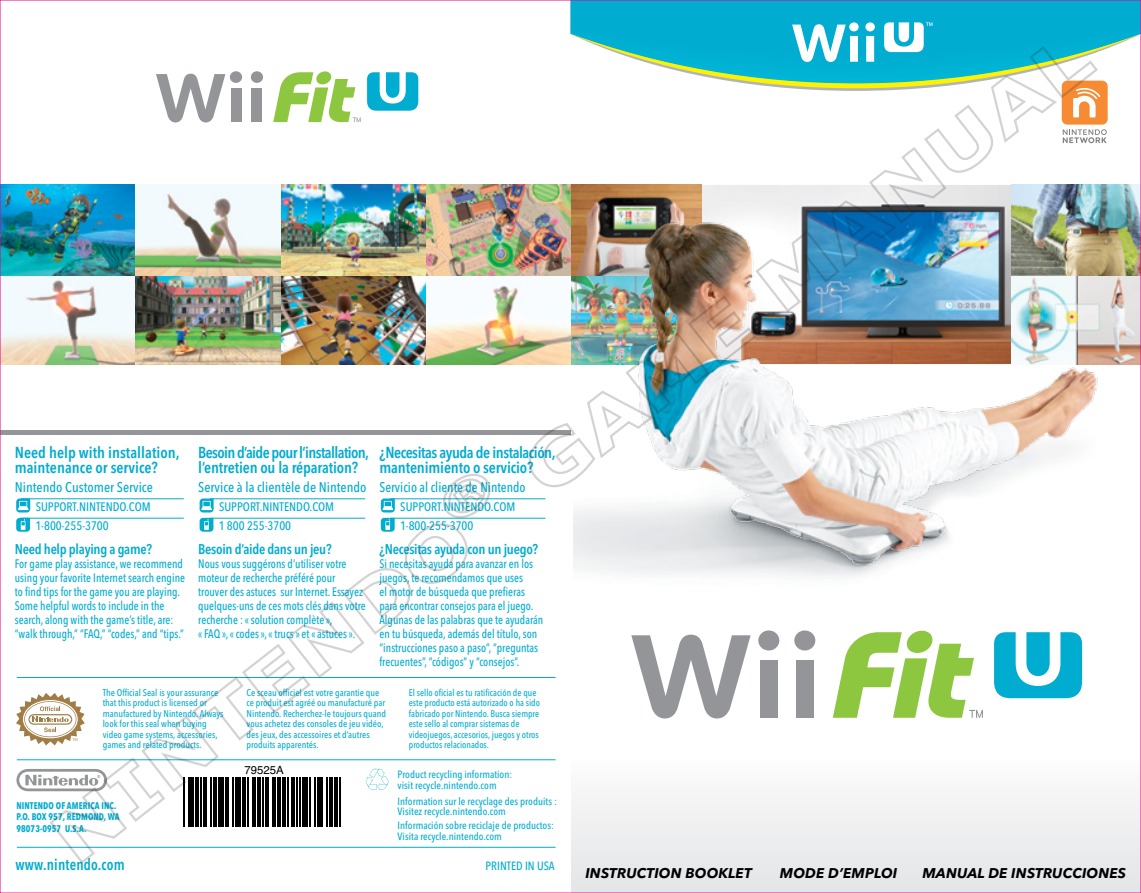
<style>
.page{position:relative;width:1141px;height:893px;background:#fff}
.page>*{position:absolute;margin:0;border:0;box-sizing:border-box;transform-origin:0 0}
.t1{font:600 condensed 15.75px/15.8px "Avenir Next LT Pro";letter-spacing:-.04em;color:#00acd0}
.t2{font:600 condensed 15.75px/15.8px "Avenir Next LT Pro";letter-spacing:-.03em;color:#00acd0}
.t3{font:600 condensed 15.75px/15.8px "Avenir Next LT Pro";letter-spacing:-.01em;color:#00acd0}
.t4{font:600 condensed 15.75px "Avenir Next LT Pro";letter-spacing:.01em;color:#00acd0;scale:.92 1}
.t5{font:600 condensed 14px "Avenir Next LT Pro";letter-spacing:-.02em;color:#00acd0}
.t6{font:500 condensed 14px "Avenir Next LT Pro";color:#00acd0}
.t7{font:italic 700 14px "Avenir Next LT Pro";letter-spacing:.01em;color:#000}
.t8{font:500 condensed 14px "Avenir Next LT Pro";color:#00acd0;scale:.95 1}
.t9{font:500 condensed 12.25px/14px "Avenir Next LT Pro";color:#00acd0;scale:.92 1}
.t10{font:500 condensed 12.25px "Avenir Next LT Pro";color:#00acd0}
.t11{font:500 condensed 11.9px "Avenir Next LT Pro";color:#00acd0}
.t12{font:11.38px "Helvetica";color:#000}
.t13{font:500 condensed 10.5px/10.5px "Avenir Next LT Pro";color:#00acd0}
.t14{font:500 condensed 9.62px/10.5px "Avenir Next LT Pro";color:#00acd0}
.t15{font:700 condensed 9.62px/11.4px "Avenir Next LT Pro";letter-spacing:.01em;color:#00acd0;scale:.92 1}
</style>
<div class="page">
<svg style="left:571px;top:653px;width:568px;height:238px"></svg>
<img style="left:573px;top:510px;width:510px;height:143px">
<hr style="left:0;top:431px;width:571px;height:4px;background:#939598">
<svg style="left:994px;top:632px;width:88px;height:66px"></svg>
<div style="left:758px;top:630px;width:21px;height:20px;background:#939598;border-radius:50%"></div>
<div style="left:760px;top:660px;width:18px;height:58px;background:#939598"></div>
<div style="left:794px;top:630px;width:21px;height:20px;background:#939598;border-radius:50%"></div>
<div style="left:796px;top:660px;width:18px;height:58px;background:#939598"></div>
<svg style="left:631px;top:635px;width:120px;height:83px"></svg>
<svg style="left:833px;top:631px;width:150px;height:87px"></svg>
<svg style="left:367px;top:72px;width:51px;height:39px"></svg>
<div style="left:230px;top:71px;width:12px;height:12px;background:#939598;border-radius:50%"></div>
<div style="left:231px;top:89px;width:10px;height:33px;background:#939598"></div>
<div style="left:251px;top:71px;width:12px;height:12px;background:#939598;border-radius:50%"></div>
<div style="left:252px;top:89px;width:10px;height:33px;background:#939598"></div>
<svg style="left:156px;top:74px;width:69px;height:48px"></svg>
<svg style="left:273px;top:71px;width:88px;height:51px"></svg>
<img style="left:2px;top:185px;width:514px;height:179px">
<img style="left:618px;top:500px;width:465px;height:87px">
<hr style="left:17px;top:759px;width:539px;height:1px;background:#00acd0">
<hr style="left:17px;top:677px;width:539px;height:1px;background:#00acd0">
<hr style="left:17px;top:847px;width:539px;height:1px;background:#00acd0">
<hr style="left:390px;top:498px;width:155px;height:1px;background:#00acd0">
<hr style="left:390px;top:518px;width:156px;height:1px;background:#00acd0">
<div style="left:570px;top:2px;width:569px;height:20px;background:#00acd0"></div>
<img style="left:516px;top:22px;width:625px;height:478px">
<svg style="left:16px;top:473px;width:485px;height:391px"></svg>
<p class="t3" style="left:15px;top:444px;width:166px">Need help with installation, maintenance or service?</p>
<p class="t6" style="left:15px;top:479px;width:140px">Nintendo Customer Service</p>
<p class="t10" style="left:36px;top:499px;width:7px">support</p>
<p class="t10" style="left:76px;top:499px;width:10px">.nintendo</p>
<p class="t10" style="left:126px;top:499px;width:26px">.com</p>
<p class="t10" style="left:35px;top:518px;width:75px">1-800-255-3700</p>
<p class="t5" style="left:15px;top:540px;width:139px">Need help playing a game?</p>
<p class="t9" style="left:15px;top:556px;width:186px">For game play assistance, we recommend using your favorite Internet search engine to find tips for the game you are playing.<br>Some helpful words to include in the search, along with the game’s title, are: “walk through,” “FAQ,” “codes,” and “tips.”</p>
<p class="t1" style="left:198px;top:444px;width:172px">Besoin d’aide pour l’installation, l’entretien ou la réparation?</p>
<p class="t6" style="left:198px;top:479px;width:170px">Service à la clientèle de Nintendo</p>
<p class="t10" style="left:219px;top:499px;width:7px">support</p>
<p class="t10" style="left:260px;top:499px;width:10px">.nintendo</p>
<p class="t10" style="left:310px;top:499px;width:26px">.com</p>
<p class="t10" style="left:219px;top:518px;width:74px">1 800 255-3700</p>
<p class="t5" style="left:198px;top:540px;width:135px">Besoin d’aide dans un jeu?</p>
<p class="t9" style="left:198px;top:556px;width:184px">Nous vous suggérons d’utiliser votre moteur de recherche préféré pour trouver des astuces sur Internet. Essayez quelques-uns de ces mots clés dans votre recherche : « solution complète »,<br>« FAQ », « codes », « trucs » et « astuces ».</p>
<p class="t2" style="left:379px;top:444px;width:178px">¿Necesitas ayuda de instalación, mantenimiento o servicio?</p>
<p class="t8" style="left:379px;top:479px;width:155px">Servicio al cliente de Nintendo</p>
<p class="t10" style="left:400px;top:499px;width:7px">support</p>
<p class="t10" style="left:441px;top:499px;width:10px">.nintendo</p>
<p class="t10" style="left:491px;top:499px;width:26px">.com</p>
<p class="t10" style="left:400px;top:518px;width:75px">1-800-255-3700</p>
<p class="t5" style="left:379px;top:540px;width:160px">¿Necesitas ayuda con un juego?</p>
<p class="t9" style="left:379px;top:556px;width:180px">Si necesitas ayuda para avanzar en los juegos, te recomendamos que uses<br>el motor de búsqueda que prefieras para encontrar consejos para el juego.<br>Algunas de las palabras que te ayudarán en tu búsqueda, además del título, son “instrucciones paso a paso”, “preguntas frecuentes”, “códigos” y “consejos”.</p>
<p class="t14" style="left:103px;top:687px;width:122px">The Official Seal is your assurance that this product is licensed or manufactured by Nintendo. Always look for this seal when buying video game systems, accessories, games and related products.</p>
<p class="t14" style="left:247px;top:687px;width:141px">Ce sceau officiel est votre garantie que ce produit est agréé ou manufacturé par Nintendo. Recherchez-le toujours quand vous achetez des consoles de jeu vidéo, des jeux, des accessoires et d’autres produits apparentés.</p>
<p class="t14" style="left:409px;top:687px;width:133px">El sello oficial es tu ratificación de que este producto está autorizado o ha sido fabricado por Nintendo. Busca siempre este sello al comprar sistemas de videojuegos, accesorios, juegos y otros productos relacionados.</p>
<p class="t15" style="left:16px;top:800px;width:114px">NINTENDO OF AMERICA INC.<br>P.O. BOX 957, REDMOND, WA<br>98073-0957 U.S.A.</p>
<p class="t12" style="left:244px;top:761px;width:41px">79525A</p>
<p class="t13" style="left:398px;top:769px;width:116px">Product recycling information: visit recycle.nintendo.com</p>
<p class="t13" style="left:398px;top:796px;width:161px">Information sur le recyclage des produits :<br>Visitez recycle.nintendo.com</p>
<p class="t13" style="left:398px;top:820px;width:158px">Información sobre reciclaje de productos:<br>Visita recycle.nintendo.com</p>
<p class="t4" style="left:16px;top:855px;width:120px">www.nintendo.com</p>
<p class="t11" style="left:486px;top:859px;width:71px">PRINTED IN USA</p>
<p class="t7" style="left:585px;top:864px;width:168px">INSTRUCTION BOOKLET</p>
<p class="t7" style="left:780px;top:864px;width:119px">MODE D’EMPLOI</p>
<p class="t7" style="left:922px;top:864px;width:205px">MANUAL DE INSTRUCCIONES</p>
</div>
